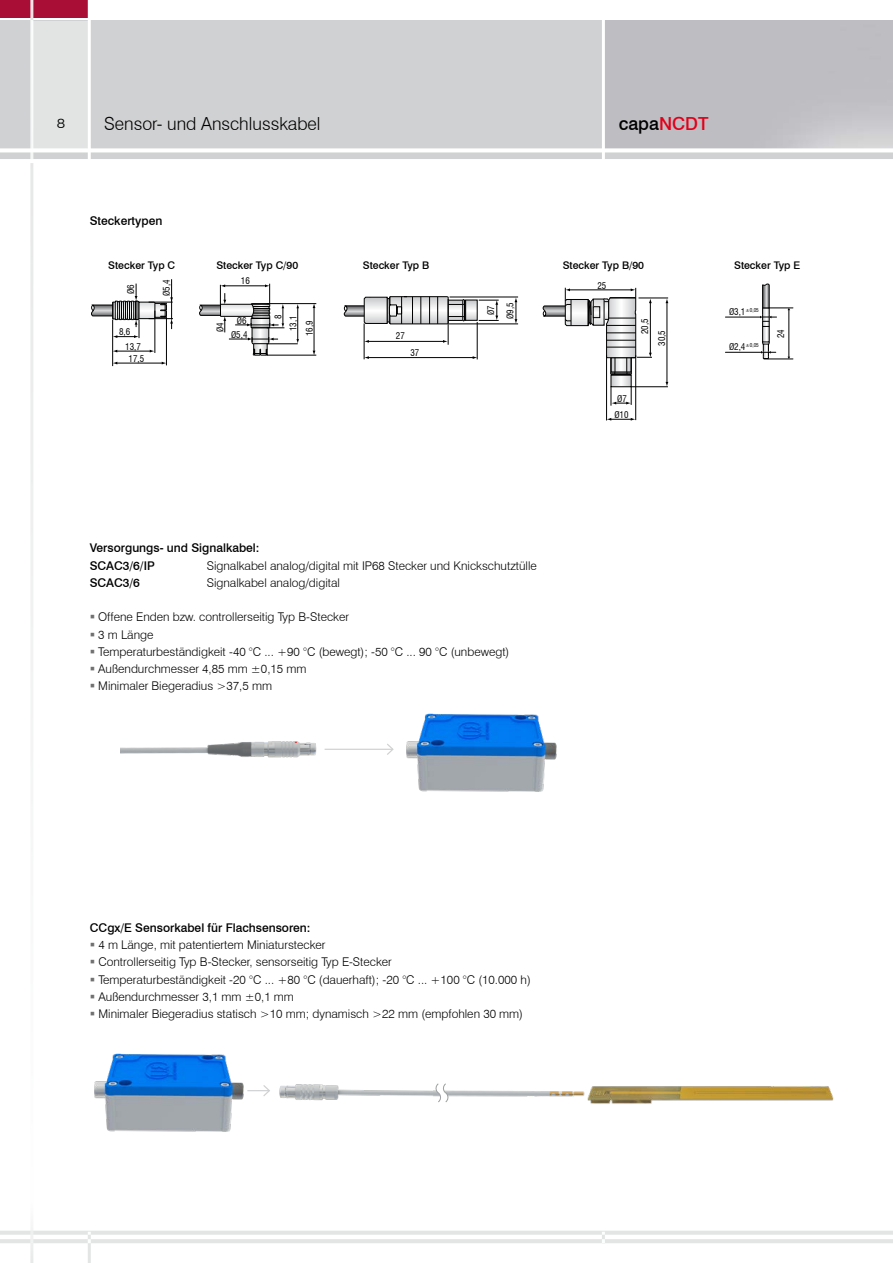
<style>
.page{position:relative;width:893px;height:1263px;background:#fff}
.page>*{position:absolute;margin:0;border:0;box-sizing:border-box;transform-origin:0 0}
.t1{font:300 18px "Swiss 721 BT";color:#000}
.t2{font:500 18px "Swiss 721 BT";color:#000}
.t3{font:300 13.5px "Swiss 721 BT";color:#000;scale:1.18 1}
.t4{font:300 12px/17.2px "Swiss 721 BT";color:#000}
.t5{font:500 12px/17.2px "Swiss 721 BT";color:#000}
.t6{font:500 10.5px "Swiss 721 BT";color:#000}
.t7{font:condensed 9px/14px "Swiss 721 BT";color:#000;text-align:center}
.t8{font:condensed 5.25px "Swiss 721 BT";color:#000}
.s1{color:#e2001a}
.s2{font-size:9px}
</style>
<div class="page">
<div style="left:0;top:20px;width:893px;height:141px;background:#d0d1d2"></div>
<div style="left:605px;top:20px;width:288px;height:128px;background:#bebdc2"></div>
<div style="left:32px;top:21px;width:57px;height:130px;background:#e2e3e3"></div>
<div style="left:0;top:0;width:89px;height:18px;background:#a90f36"></div>
<hr style="left:88px;top:0;width:3px;height:163px;background:#fff">
<hr style="left:602px;top:17px;width:3px;height:145px;background:#fff">
<hr style="left:0;top:149px;width:893px;height:3px;background:#fff">
<hr style="left:0;top:148px;width:893px;height:3px;background:#fff">
<hr style="left:0;top:159px;width:893px;height:3px;background:#fff">
<hr style="left:0;top:1240px;width:893px;height:3px;background:#e3e4e4">
<hr style="left:0;top:1239px;width:893px;height:3px;background:#e3e4e4">
<hr style="left:30px;top:0;width:3px;height:1204px;background:#e3e4e4">
<hr style="left:0;top:1232px;width:893px;height:3px;background:#e3e4e4">
<hr style="left:0;top:1231px;width:893px;height:3px;background:#e3e4e4">
<hr style="left:30px;top:1199px;width:3px;height:64px;background:#e3e4e4">
<hr style="left:88px;top:1232px;width:3px;height:31px;background:#e3e4e4">
<svg style="left:602px;top:1232px;width:3px;height:11px"></svg>
<img style="left:406px;top:713px;width:151px;height:79px">
<img style="left:121px;top:741px;width:205px;height:17px">
<hr style="left:325px;top:749px;width:68px;height:1px;background:#d0d1d2">
<svg style="left:385px;top:744px;width:9px;height:11px"></svg>
<hr style="left:112px;top:320px;width:1px;height:46px;background:#000">
<hr style="left:155px;top:311px;width:1px;height:42px;background:#000">
<hr style="left:166px;top:317px;width:1px;height:48px;background:#000">
<svg style="left:91px;top:279px;width:82px;height:59px"></svg>
<hr style="left:116px;top:351px;width:35px;height:1px;background:#000">
<hr style="left:116px;top:363px;width:47px;height:1px;background:#000">
<hr style="left:314px;top:307px;width:1px;height:45px;background:#000">
<hr style="left:297px;top:307px;width:1px;height:33px;background:#000">
<hr style="left:267px;top:303px;width:49px;height:1px;background:#000">
<hr style="left:267px;top:355px;width:49px;height:1px;background:#000">
<hr style="left:267px;top:344px;width:31px;height:1px;background:#000">
<svg style="left:199px;top:284px;width:85px;height:72px"></svg>
<hr style="left:449px;top:324px;width:69px;height:1px;background:#000">
<hr style="left:449px;top:297px;width:69px;height:1px;background:#000">
<hr style="left:477px;top:322px;width:1px;height:37px;background:#000">
<hr style="left:368px;top:341px;width:76px;height:1px;background:#000">
<hr style="left:368px;top:357px;width:106px;height:1px;background:#000">
<hr style="left:448px;top:299px;width:1px;height:46px;background:#000">
<hr style="left:364px;top:323px;width:1px;height:36px;background:#000">
<svg style="left:344px;top:296px;width:155px;height:28px"></svg>
<svg style="left:514px;top:297px;width:3px;height:27px"></svg>
<hr style="left:638px;top:298px;width:30px;height:1px;background:#000">
<hr style="left:631px;top:386px;width:37px;height:1px;background:#000">
<hr style="left:606px;top:355px;width:1px;height:65px;background:#000">
<hr style="left:635px;top:355px;width:1px;height:65px;background:#000">
<hr style="left:667px;top:302px;width:1px;height:81px;background:#000">
<svg style="left:543px;top:288px;width:109px;height:118px"></svg>
<svg style="left:606px;top:418px;width:29px;height:3px"></svg>
<svg style="left:764px;top:328px;width:2px;height:12px"></svg>
<div style="left:762px;top:326px;width:7px;height:16px;border:1px solid #000"></div>
<hr style="left:725px;top:352px;width:36px;height:1px;background:#000">
<hr style="left:725px;top:317px;width:35px;height:1px;background:#000">
<hr style="left:789px;top:310px;width:1px;height:47px;background:#000">
<svg style="left:760px;top:284px;width:33px;height:43px"></svg>
<svg style="left:761px;top:342px;width:32px;height:18px"></svg>
<img style="left:279px;top:1084px;width:154px;height:17px">
<img style="left:433px;top:1090px;width:139px;height:7px">
<img style="left:572px;top:1086px;width:262px;height:18px">
<img style="left:94px;top:1053px;width:150px;height:79px">
<svg style="left:435px;top:1083px;width:14px;height:20px"></svg>
<svg style="left:247px;top:1085px;width:23px;height:11px"></svg>
<p class="t3" style="left:57px;top:115px;width:9px">8</p>
<h1 class="t1" style="left:104px;top:113px;width:218px">Sensor- und Anschlusskabel</h1>
<h1 class="t2" style="left:619px;top:113px;width:91px">capa<span class="s1">NCDT</span></h1>
<p class="t5" style="left:90px;top:212px;width:74px">Steckertypen</p>
<p class="t6" style="left:108px;top:259px;width:68px">Stecker Typ C</p>
<p class="t6" style="left:216px;top:259px;width:83px">Stecker Typ C/90</p>
<p class="t6" style="left:363px;top:259px;width:68px">Stecker Typ B</p>
<p class="t6" style="left:563px;top:259px;width:83px">Stecker Typ B/90</p>
<p class="t6" style="left:734px;top:259px;width:68px">Stecker Typ E</p>
<p class="t7" style="left:124px;top:294px;width:11px;rotate:-90deg">Ø6</p>
<p class="t7" style="left:160px;top:296px;width:18px;rotate:-90deg">Ø5,4</p>
<p class="t7" style="left:241px;top:274px;width:10px">16</p>
<p class="t7" style="left:597px;top:278px;width:10px">25</p>
<p class="t7" style="left:119px;top:325px;width:13px">8,6</p>
<p class="t7" style="left:125px;top:340px;width:17px">13,7</p>
<p class="t7" style="left:129px;top:352px;width:17px">17,5</p>
<p class="t7" style="left:231px;top:314px;width:18px">Ø6<br>Ø5,4</p>
<p class="t7" style="left:213px;top:332px;width:11px;rotate:-90deg">Ø4</p>
<p class="t7" style="left:271px;top:319px;width:6px;rotate:-90deg">8</p>
<p class="t7" style="left:286px;top:331px;width:17px;rotate:-90deg">13,1</p>
<p class="t7" style="left:303px;top:336px;width:17px;rotate:-90deg">16,9</p>
<p class="t7" style="left:396px;top:329px;width:10px">27</p>
<p class="t7" style="left:410px;top:346px;width:10px">37</p>
<p class="t7" style="left:481px;top:319px;width:18px;line-height:19.6px;rotate:-90deg">Ø7<br>Ø9,5</p>
<p class="t7" style="left:636px;top:346px;width:29px;line-height:17.1px;text-align:left;text-indent:12px;rotate:-90deg">20,5<br>30,5</p>
<p class="t8" style="left:729px;top:307px;width:31px"><span class="s2">Ø3,1</span>±0,05</p>
<p class="t8" style="left:729px;top:342px;width:31px"><span class="s2">Ø2,4</span>±0,05</p>
<p class="t7" style="left:774px;top:338px;width:10px;rotate:-90deg">24</p>
<p class="t7" style="left:614px;top:390px;width:16px;line-height:16.4px">Ø7<br>Ø10</p>
<p class="t5" style="left:90px;top:539px;width:171px">Versorgungs- und Signalkabel:<br>SCAC3/6/IP</p>
<p class="t4" style="left:207px;top:557px;width:332px">Signalkabel analog/digital mit IP68 Stecker und Knickschutztülle</p>
<p class="t5" style="left:90px;top:574px;width:52px">SCAC3/6</p>
<p class="t4" style="left:207px;top:574px;width:135px">Signalkabel analog/digital</p>
<p class="t4" style="left:98px;top:608px;width:413px">Offene Enden bzw. controllerseitig Typ B-Stecker<br>3 m Länge<br>Temperaturbeständigkeit -40 °C ... +90 °C (bewegt); -50 °C ... 90 °C (unbewegt)<br>Außendurchmesser 4,85 mm ±0,15 mm<br>Minimaler Biegeradius &gt;37,5 mm</p>
<p class="t5" style="left:90px;top:919px;width:222px">CCgx/E Sensorkabel für Flachsensoren:</p>
<p class="t4" style="left:98px;top:936px;width:434px">4 m Länge, mit patentiertem Miniaturstecker<br>Controllerseitig Typ B-Stecker, sensorseitig Typ E-Stecker<br>Temperaturbeständigkeit -20 °C ... +80 °C (dauerhaft); -20 °C ... +100 °C (10.000 h)<br>Außendurchmesser 3,1 mm ±0,1 mm<br>Minimaler Biegeradius statisch &gt;10 mm; dynamisch &gt;22 mm (empfohlen 30 mm)</p>
</div>
